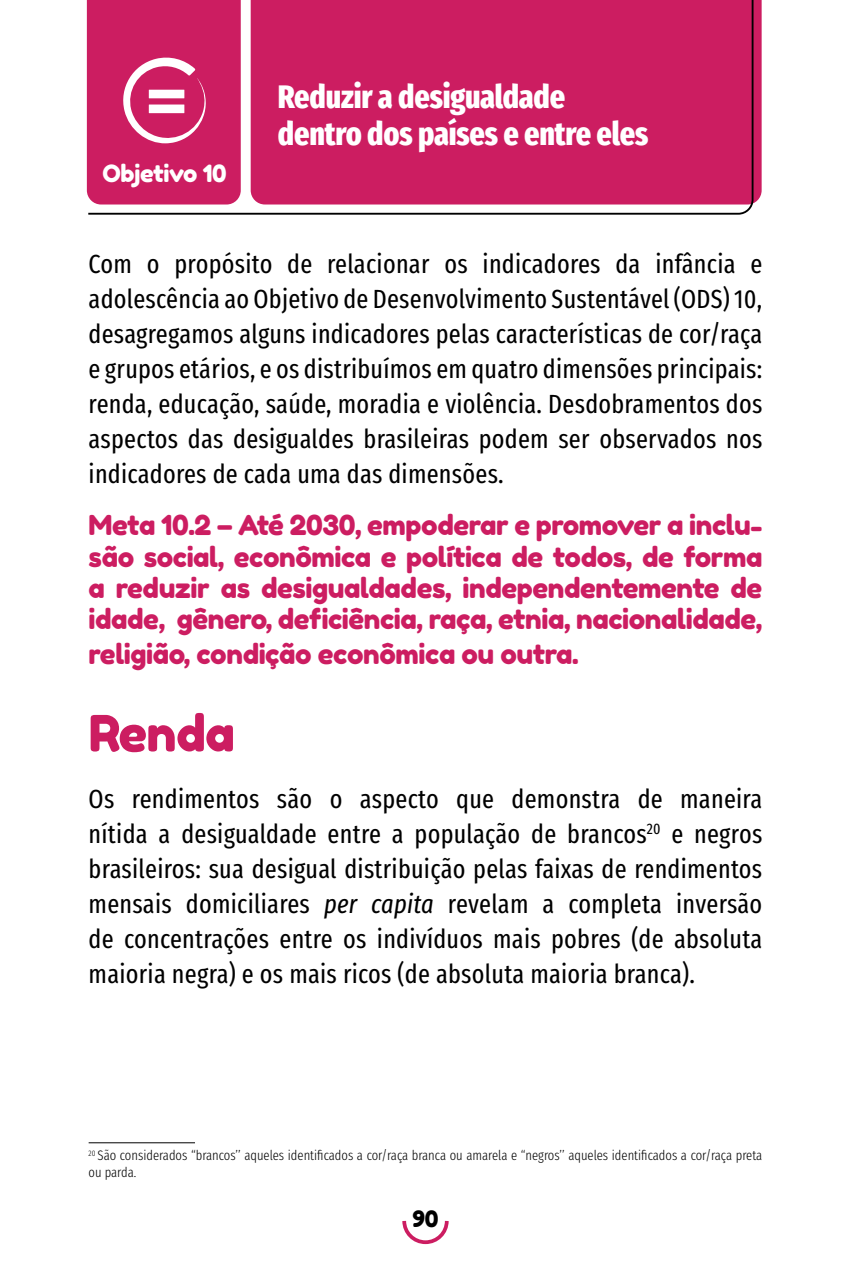
<style>
.page{position:relative;width:851px;height:1276px;background:#fff}
.page>*{position:absolute;margin:0;border:0;box-sizing:border-box;transform-origin:0 0}
.t1{font:50px "Fredoka One";letter-spacing:-.015em;color:#cc1d61}
.t2{font:800 32.5px/37.5px "Fira Sans Compressed";letter-spacing:-.005em;color:#fff}
.t3{font:27.5px/31.2px "Fredoka One";letter-spacing:-.015em;color:#cc1d61;text-align:justify}
.t4{font:26.25px/35px "Fira Sans Compressed";letter-spacing:.01em;color:#000;text-align:justify}
.t5{font:23.75px "Fredoka One";letter-spacing:-.015em;color:#fff}
.t6{font:22.5px "Fredoka One";color:#000}
.t7{font:300 13.75px/16.5px "Fira Sans Compressed";color:#000}
.s1{font-style:italic}
</style>
<div class="page">
<svg style="left:86px;top:0;width:668px;height:215px;background:#cc2c6a"></svg>
<svg style="left:402px;top:1220px;width:47px;height:25px"></svg>
<svg style="left:87px;top:0;width:154px;height:204px;background:#cf2b6b"></svg>
<hr style="left:89px;top:1142px;width:106px;height:1px;background:#000">
<p class="t5" style="left:103px;top:159px;width:125px">Objetivo 10</p>
<p class="t2" style="left:278px;top:75px;width:372px">Reduzir a desigualdade dentro dos países e entre eles</p>
<p class="t4" style="left:89px;top:245px;width:675px">Com o propósito de relacionar os indicadores da infância e adolescência ao Objetivo de Desenvolvimento Sustentável (ODS) 10, desagregamos alguns indicadores pelas características de cor/raça e grupos etários, e os distribuímos em quatro dimensões principais: renda, educação, saúde, moradia e violência. Desdobramentos dos aspectos das desigualdes brasileiras podem ser observados nos indicadores de cada uma das dimensões.</p>
<p class="t3" style="left:89px;top:509px;width:675px">Meta 10.2 – Até 2030, empoderar e promover a inclu&shy;são social, econômica e política de todos, de forma a reduzir as desigualdades, independentemente de idade, gênero, deficiência, raça, etnia, nacionalidade,</p>
<p class="t3" style="left:89px;top:638px;width:491px">religião, condição econômica ou outra.</p>
<h1 class="t1" style="left:89px;top:703px;width:148px">Renda</h1>
<p class="t4" style="left:89px;top:780px;width:675px">Os rendimentos são o aspecto que demonstra de maneira nítida a desigualdade entre a população de brancos<sup>20</sup> e negros brasileiros: sua desigual distribuição pelas faixas de rendimentos mensais domiciliares <span class="s1">per capita</span> revelam a completa inversão de concentrações entre os indivíduos mais pobres (de absoluta maioria negra) e os mais ricos (de absoluta maioria branca).</p>
<p class="t7" style="left:89px;top:1147px;width:675px"><sup>20</sup> São considerados “brancos’’ aqueles identificados a cor/raça branca ou amarela e “negros’’ aqueles identificados a cor/raça preta ou parda.</p>
<p class="t6" style="left:412px;top:1205px;width:28px">90</p>
</div>
